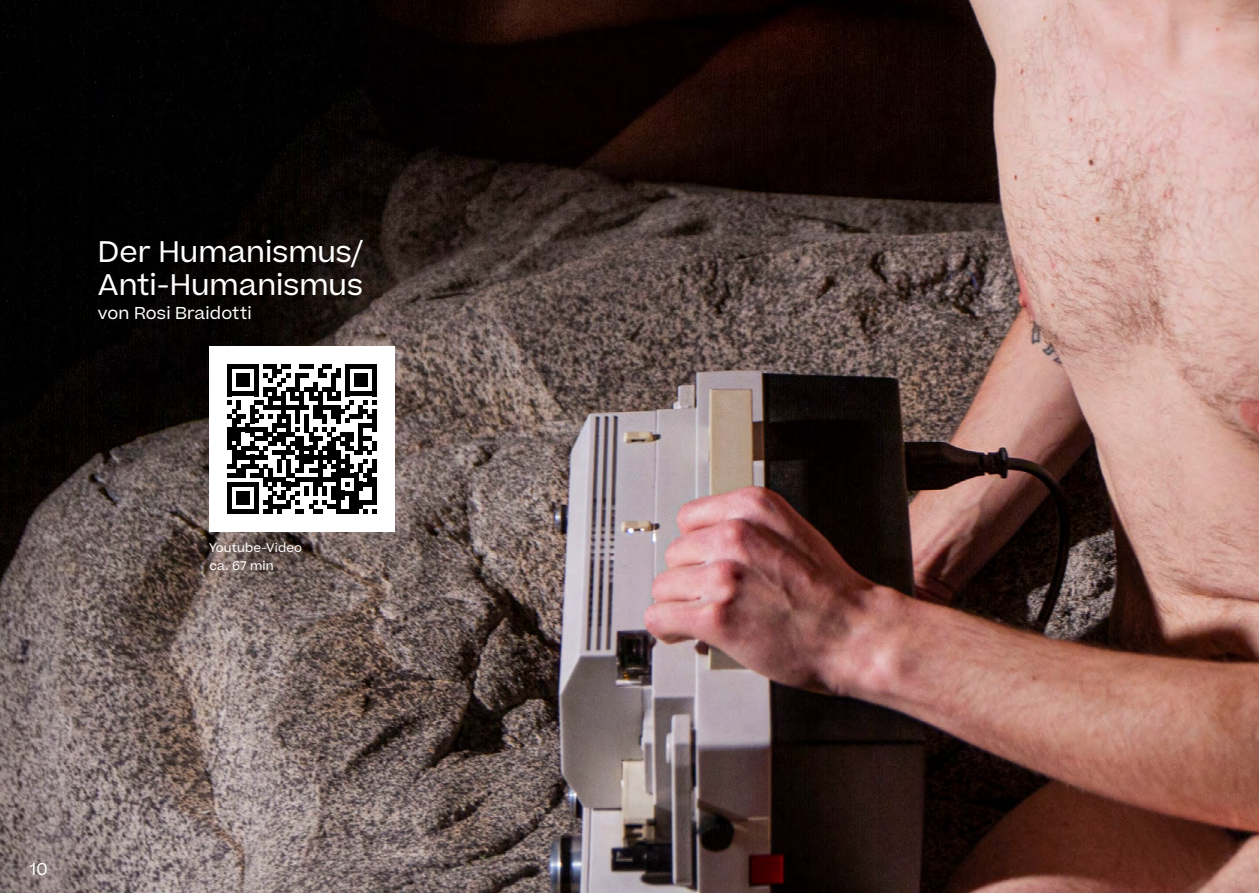
<style>
.page{position:relative;width:1259px;height:893px;background:#fff}
.page>*{position:absolute;margin:0;border:0;box-sizing:border-box;transform-origin:0 0}
.t1{font:28.5px/33px "Beatrice";color:#fff}
.t2{font:16.5px "Beatrice";letter-spacing:.01em;color:#fff}
.t3{font:12px/18.3px "Beatrice";letter-spacing:.01em;color:#fff}
</style>
<div class="page">
<img style="left:0;top:0;width:1259px;height:893px">
<svg style="left:82px;top:158px;width:434px;height:522px;background:#504644"></svg>
<p class="t1" style="left:98px;top:235px;width:267px">Der Humanismus/<br>Anti-Humanismus</p>
<p class="t2" style="left:98px;top:302px;width:155px">von Rosi Braidotti</p>
<p class="t3" style="left:209px;top:538px;width:95px">Youtube-Video ca. 67 min</p>
<p class="t2" style="left:30px;top:858px;width:19px">10</p>
</div>
